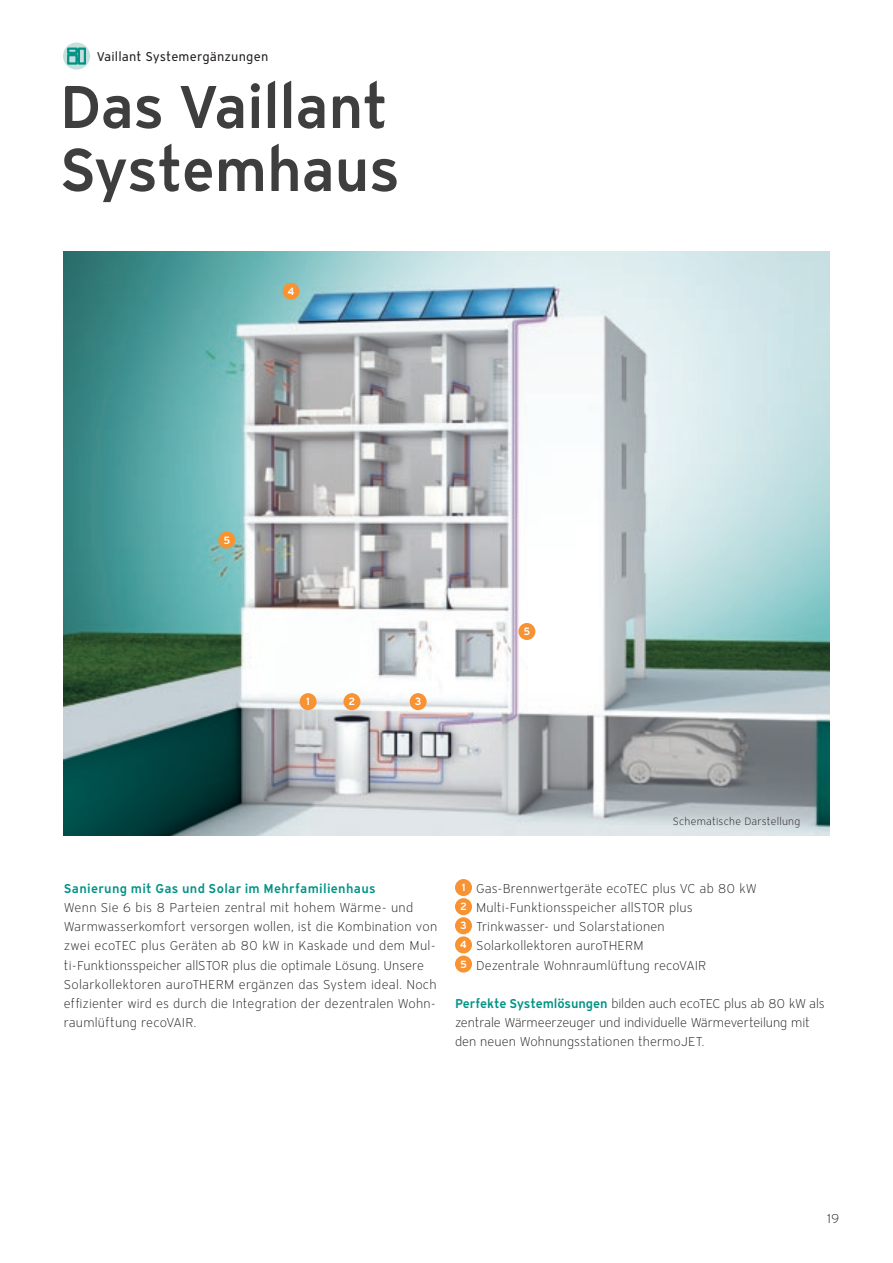
<style>
.page{position:relative;width:893px;height:1263px;background:#fff}
.page>*{position:absolute;margin:0;border:0;box-sizing:border-box;transform-origin:0 0}
.t1{font:600 60px/63px "Vaillant 16";letter-spacing:-.015em;color:#3e3e3f}
.t2{font:300 12.75px/19.2px "Vaillant 16";letter-spacing:.01em;color:#231f20}
.t3{font:600 12.75px "Vaillant 16";letter-spacing:.025em;color:#009385}
.t4{font:12.75px "Vaillant 16";letter-spacing:.01em;color:#231f20}
.t5{font:300 10.5px "Vaillant 16";letter-spacing:.02em;color:#231f20}
.t6{font:600 10.5px "Vaillant 16";color:#fff}
.s1{font-weight:600;color:#009385}
</style>
<div class="page">
<img style="left:64px;top:252px;width:765px;height:584px">
<svg style="left:63px;top:43px;width:27px;height:27px"></svg>
<svg style="left:67px;top:48px;width:19px;height:16px"></svg>
<div style="left:455px;top:879px;width:17px;height:17px;background:#f79332;border-radius:50%"></div>
<div style="left:455px;top:898px;width:17px;height:17px;background:#f79332;border-radius:50%"></div>
<div style="left:455px;top:917px;width:17px;height:17px;background:#f79332;border-radius:50%"></div>
<div style="left:455px;top:936px;width:17px;height:17px;background:#f79332;border-radius:50%"></div>
<div style="left:455px;top:955px;width:17px;height:17px;background:#f79332;border-radius:50%"></div>
<div style="left:300px;top:693px;width:17px;height:17px;background:#f79332;border-radius:50%"></div>
<div style="left:343px;top:693px;width:17px;height:17px;background:#f79332;border-radius:50%"></div>
<div style="left:410px;top:693px;width:17px;height:17px;background:#f79332;border-radius:50%"></div>
<div style="left:283px;top:283px;width:17px;height:17px;background:#f79332;border-radius:50%"></div>
<div style="left:518px;top:623px;width:17px;height:17px;background:#f79332;border-radius:50%"></div>
<div style="left:218px;top:532px;width:17px;height:17px;background:#f79332;border-radius:50%"></div>
<p class="t4" style="left:97px;top:49px;width:173px">Vaillant Systemergänzungen</p>
<h1 class="t1" style="left:60px;top:73px;width:342px">Das Vaillant<br>Systemhaus</h1>
<p class="t6" style="left:288px;top:284px;width:9px">4</p>
<p class="t6" style="left:223px;top:533px;width:8px">5</p>
<p class="t6" style="left:306px;top:694px;width:6px">1</p>
<p class="t6" style="left:348px;top:694px;width:8px">2</p>
<p class="t6" style="left:415px;top:694px;width:8px">3</p>
<p class="t6" style="left:523px;top:624px;width:8px">5</p>
<p class="t5" style="left:673px;top:814px;width:129px">Schematische Darstellung</p>
<p class="t3" style="left:64px;top:880px;width:313px">Sanierung mit Gas und Solar im Mehrfamilienhaus</p>
<p class="t2" style="left:64px;top:898px;width:375px">Wenn Sie 6 bis 8 Parteien zentral mit hohem Wärme- und Warmwasserkomfort versorgen wollen, ist die Kombination von zwei ecoTEC plus Geräten ab 80 kW in Kaskade und dem Mul&shy;ti-Funktionsspeicher allSTOR plus die optimale Lösung. Unsere Solarkollektoren auroTHERM ergänzen das System ideal. Noch effizienter wird es durch die Integration der dezentralen Wohn&shy;raumlüftung recoVAIR.</p>
<p class="t2" style="left:460px;top:879px;width:298px"><sup>1</sup> Gas-Brennwertgeräte ecoTEC plus VC ab 80 kW <sup>2</sup> Multi-Funktionsspeicher allSTOR plus<br><sup>3</sup> Trinkwasser- und Solarstationen<br><sup>4</sup> Solarkollektoren auroTHERM<br><sup>5</sup> Dezentrale Wohnraumlüftung recoVAIR</p>
<p class="t2" style="left:455px;top:993px;width:371px"><span class="s1">Perfekte Systemlösungen</span> bilden auch ecoTEC plus ab 80 kW als zentrale Wärmeerzeuger und individuelle Wärmeverteilung mit den neuen Wohnungsstationen thermoJET.</p>
<p class="t2" style="left:827px;top:1209px;width:14px">19</p>
</div>
